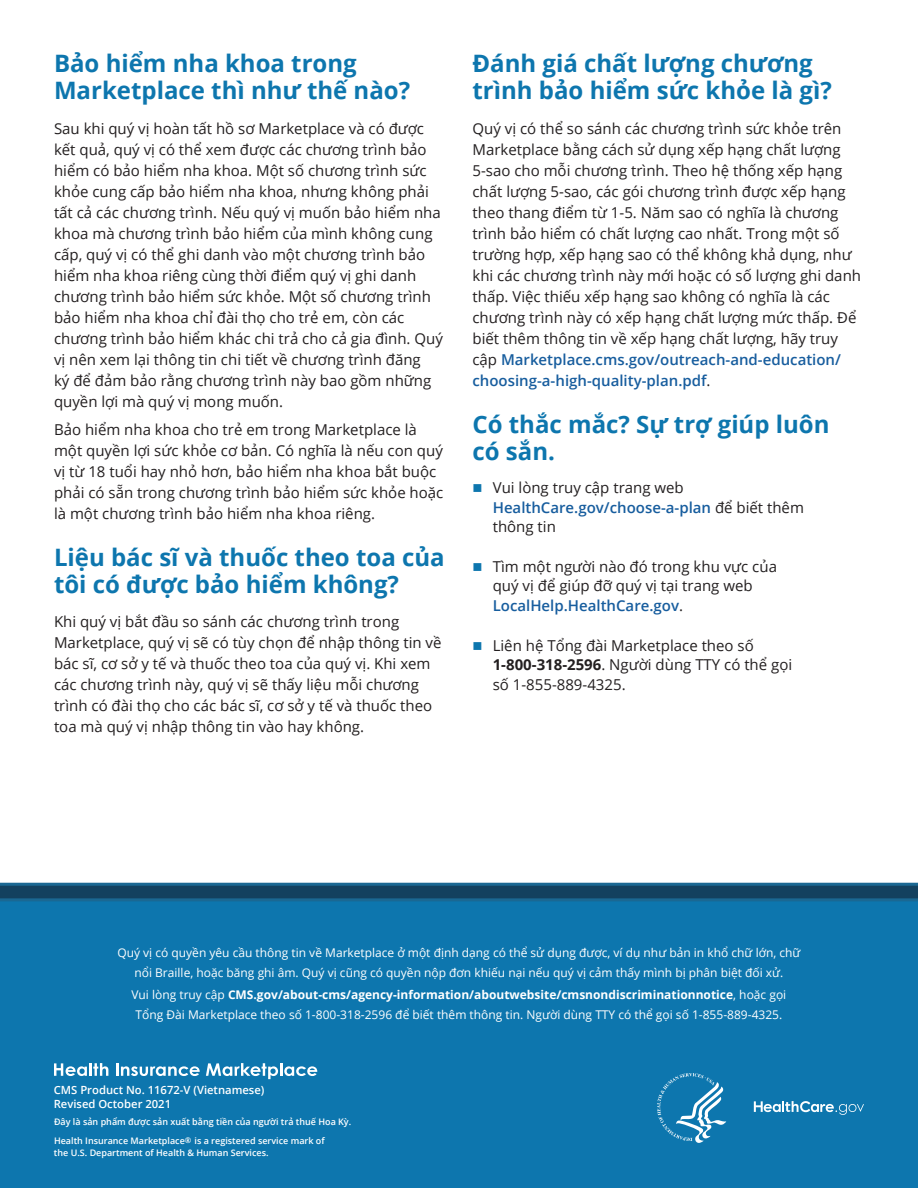
<style>
.page{position:relative;width:918px;height:1188px;background:#fff}
.page>*{position:absolute;margin:0;border:0;box-sizing:border-box;transform-origin:0 0}
.H2_-_NO_BOX{font:700 24px/27px "Open Sans";color:#0d76ae}
.text_no_indent{font:15px/21px "Open Sans";color:#231f20}
.text_bullet{font:15px/19.5px "Open Sans";color:#231f20}
.Disclaimer{font:12px "Open Sans";color:#fff}
.Disclaimer-2{font:700 12px "Open Sans";color:#fff}
.Product_Number___Dat{font:600 11.25px "Open Sans";color:#fff}
.Taxpayer_Expense{font:600 9px "Open Sans";color:#fff}
.s1{font-weight:600;color:#175d9e}
.s2{color:#0d76ae}
.s3{font-weight:700}
.s4{font-weight:400}
</style>
<div class="page">
<div style="left:0;top:890px;width:918px;height:298px;background:#0d76ae"></div>
<svg style="left:0;top:883px;width:918px;height:18px;background:#154c6e"></svg>
<svg style="left:754px;top:1101px;width:110px;height:14px"></svg>
<svg style="left:657px;top:1073px;width:69px;height:70px"></svg>
<svg style="left:54px;top:1063px;width:54px;height:13px"></svg>
<svg style="left:116px;top:1063px;width:84px;height:13px"></svg>
<svg style="left:206px;top:1063px;width:111px;height:16px"></svg>
<h2 class="H2_-_NO_BOX" style="left:54px;top:50px;width:304px">Bảo hiểm nha khoa trong</h2>
<h2 class="H2_-_NO_BOX" style="left:54px;top:77px;width:358px">Marketplace thì như thế nào?</h2>
<p class="text_no_indent" style="left:54px;top:118px;width:372px">Sau khi quý vị hoàn tất hồ sơ Marketplace và có được</p>
<p class="text_no_indent" style="left:54px;top:139px;width:374px">kết quả, quý vị có thể xem được các chương trình bảo</p>
<p class="text_no_indent" style="left:54px;top:160px;width:374px">hiểm có bảo hiểm nha khoa. Một số chương trình sức</p>
<p class="text_no_indent" style="left:54px;top:181px;width:376px">khỏe cung cấp bảo hiểm nha khoa, nhưng không phải</p>
<p class="text_no_indent" style="left:54px;top:202px;width:388px">tất cả các chương trình. Nếu quý vị muốn bảo hiểm nha</p>
<p class="text_no_indent" style="left:54px;top:223px;width:380px">khoa mà chương trình bảo hiểm của mình không cung</p>
<p class="text_no_indent" style="left:54px;top:244px;width:373px">cấp, quý vị có thể ghi danh vào một chương trình bảo</p>
<p class="text_no_indent" style="left:54px;top:265px;width:364px">hiểm nha khoa riêng cùng thời điểm quý vị ghi danh</p>
<p class="text_no_indent" style="left:54px;top:286px;width:379px">chương trình bảo hiểm sức khỏe. Một số chương trình</p>
<p class="text_no_indent" style="left:54px;top:307px;width:352px">bảo hiểm nha khoa chỉ đài thọ cho trẻ em, còn các</p>
<p class="text_no_indent" style="left:54px;top:328px;width:390px">chương trình bảo hiểm khác chi trả cho cả gia đình. Quý</p>
<p class="text_no_indent" style="left:54px;top:349px;width:368px">vị nên xem lại thông tin chi tiết về chương trình đăng</p>
<p class="text_no_indent" style="left:54px;top:370px;width:379px">ký để đảm bảo rằng chương trình này bao gồm những</p>
<p class="text_no_indent" style="left:54px;top:391px;width:231px">quyền lợi mà quý vị mong muốn.</p>
<p class="text_no_indent" style="left:54px;top:418px;width:364px">Bảo hiểm nha khoa cho trẻ em trong Marketplace là</p>
<p class="text_no_indent" style="left:54px;top:439px;width:390px">một quyền lợi sức khỏe cơ bản. Có nghĩa là nếu con quý</p>
<p class="text_no_indent" style="left:54px;top:460px;width:384px">vị từ 18 tuổi hay nhỏ hơn, bảo hiểm nha khoa bắt buộc</p>
<p class="text_no_indent" style="left:54px;top:481px;width:391px">phải có sẵn trong chương trình bảo hiểm sức khỏe hoặc</p>
<p class="text_no_indent" style="left:54px;top:502px;width:323px">là một chương trình bảo hiểm nha khoa riêng.</p>
<h2 class="H2_-_NO_BOX" style="left:54px;top:543px;width:392px">Liệu bác sĩ và thuốc theo toa của</h2>
<h2 class="H2_-_NO_BOX" style="left:54px;top:570px;width:347px">tôi có được bảo hiểm không?</h2>
<p class="text_no_indent" style="left:54px;top:611px;width:347px">Khi quý vị bắt đầu so sánh các chương trình trong</p>
<p class="text_no_indent" style="left:54px;top:632px;width:389px">Marketplace, quý vị sẽ có tùy chọn để nhập thông tin về</p>
<p class="text_no_indent" style="left:54px;top:653px;width:378px">bác sĩ, cơ sở y tế và thuốc theo toa của quý vị. Khi xem</p>
<p class="text_no_indent" style="left:54px;top:674px;width:367px">các chương trình này, quý vị sẽ thấy liệu mỗi chương</p>
<p class="text_no_indent" style="left:54px;top:695px;width:380px">trình có đài thọ cho các bác sĩ, cơ sở y tế và thuốc theo</p>
<p class="text_no_indent" style="left:54px;top:716px;width:312px">toa mà quý vị nhập thông tin vào hay không.</p>
<h2 class="H2_-_NO_BOX" style="left:472px;top:50px;width:361px">Đánh giá chất lượng chương trình bảo hiểm sức khỏe là gì?</h2>
<p class="text_no_indent" style="left:472px;top:118px;width:390px">Quý vị có thể so sánh các chương trình sức khỏe trên Marketplace bằng cách sử dụng xếp hạng chất lượng 5-sao cho mỗi chương trình. Theo hệ thống xếp hạng chất lượng 5-sao, các gói chương trình được xếp hạng theo thang điểm từ 1-5. Năm sao có nghĩa là chương trình bảo hiểm có chất lượng cao nhất. Trong một số trường hợp, xếp hạng sao có thể không khả dụng, như khi các chương trình này mới hoặc có số lượng ghi danh thấp. Việc thiếu xếp hạng sao không có nghĩa là các chương trình này có xếp hạng chất lượng mức thấp. Để biết thêm thông tin về xếp hạng chất lượng, hãy truy cập <span class="s1">Marketplace.cms.gov/outreach-and-education/ choosing-a-high-quality-plan.pdf</span>.</p>
<h2 class="H2_-_NO_BOX" style="left:472px;top:410px;width:359px">Có thắc mắc? Sự trợ giúp luôn có sắn.</h2>
<p class="text_bullet" style="left:493px;top:478px;width:313px;text-indent:-20px"><span class="s2">■</span> Vui lòng truy cập trang web<br><span class="s1">HealthCare.gov/choose-a-plan</span> để biết thêm thông tin</p>
<p class="text_bullet" style="left:493px;top:556px;width:286px;text-indent:-20px"><span class="s2">■</span> Tìm một người nào đó trong khu vực của quý vị để giúp đỡ quý vị tại trang web<br><span class="s1">LocalHelp.HealthCare.gov</span>.</p>
<p class="text_bullet" style="left:493px;top:635px;width:301px;text-indent:-20px"><span class="s2">■</span> Liên hệ Tổng đài Marketplace theo số<br><span class="s3">1-800-318-2596</span>. Người dùng TTY có thể gọi số 1-855-889-4325.</p>
<p class="Disclaimer" style="left:117px;top:944px;width:685px">Quý vị có quyền yêu cầu thông tin về Marketplace ở một định dạng có thể sử dụng được, ví dụ như bản in khổ chữ lớn, chữ</p>
<p class="Disclaimer" style="left:134px;top:964px;width:651px">nổi Braille, hoặc băng ghi âm. Quý vị cũng có quyền nộp đơn khiếu nại nếu quý vị cảm thấy mình bị phân biệt đối xử.</p>
<p class="Disclaimer-2" style="left:131px;top:986px;width:656px"><span class="s4">Vui lòng truy cập</span> CMS.gov/about-cms/agency-information/aboutwebsite/cmsnondiscriminationnotice<span class="s4">, hoặc gọi</span></p>
<p class="Disclaimer" style="left:136px;top:1006px;width:648px">Tổng Đài Marketplace theo số 1-800-318-2596 để biết thêm thông tin. Người dùng TTY có thể gọi số 1-855-889-4325.</p>
<p class="Product_Number___Dat" style="left:54px;top:1082px;width:212px">CMS Product No. 11672-V (Vietnamese)</p>
<p class="Product_Number___Dat" style="left:54px;top:1096px;width:119px">Revised October 2021</p>
<p class="Taxpayer_Expense" style="left:54px;top:1116px;width:299px">Đây là sản phẩm được sản xuất bằng tiền của người trả thuế Hoa Kỳ.</p>
<p class="Taxpayer_Expense" style="left:54px;top:1135px;width:272px">Health Insurance Marketplace<sup>®</sup> is a registered service mark of</p>
<p class="Taxpayer_Expense" style="left:54px;top:1147px;width:216px">the U.S. Department of Health &amp; Human Services.</p>
</div>
